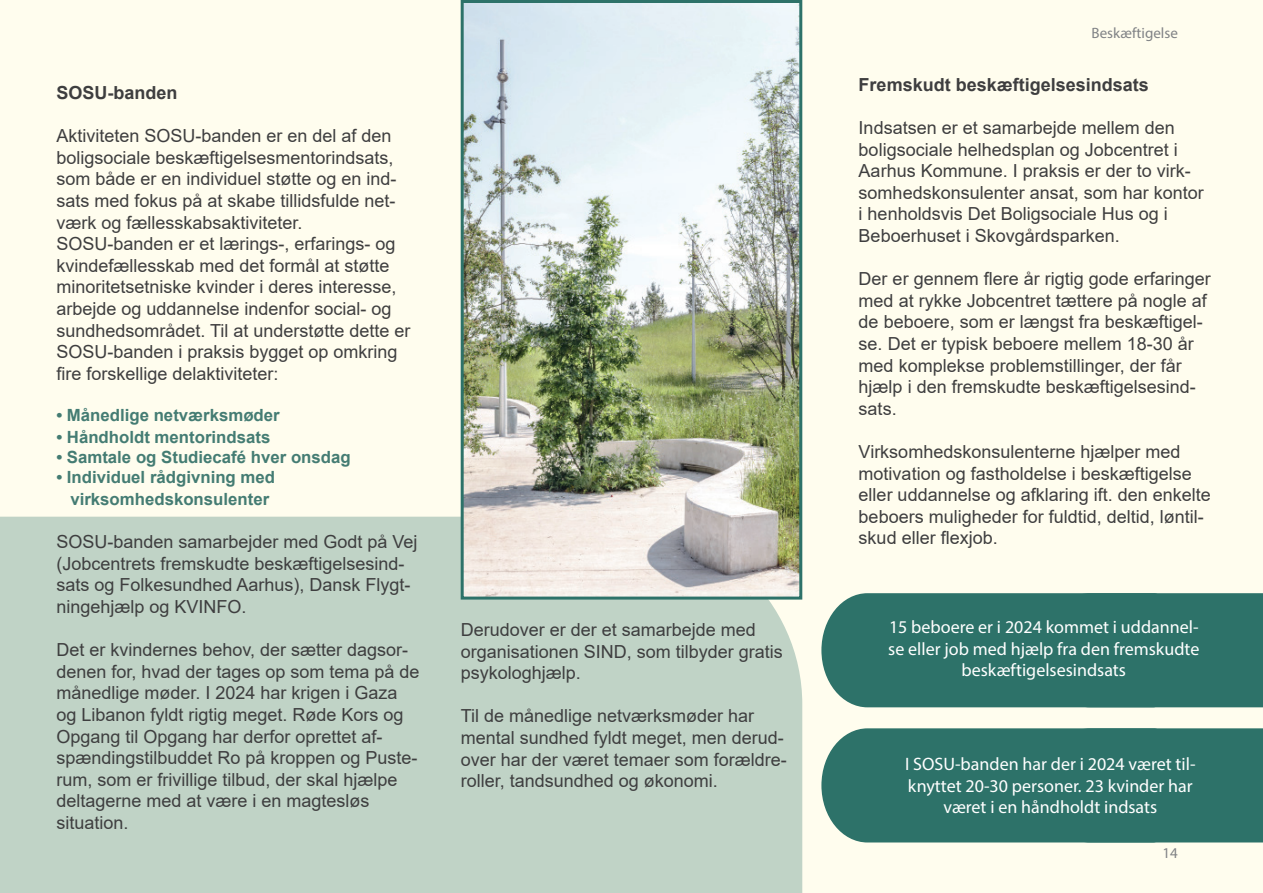
<style>
.page{position:relative;width:1263px;height:893px;background:#fffdee}
.page>*{position:absolute;margin:0;border:0;box-sizing:border-box;transform-origin:0 0}
.t1{font:18px/21.6px "Arial";color:#3e3e3f}
.t2{font:18px/21.6px "Myriad Pro";color:#fff;text-align:center}
.t3{font:700 18px "Arial";color:#3e3e3f}
.t4{font:700 16.8px/21.6px "Arial";color:#447c73;text-align:center}
.t5{font:15px "Myriad Pro";color:#808285}
</style>
<div class="page">
<div style="left:0;top:517px;width:802px;height:376px;background:#c0d3c6"></div>
<div style="left:821px;top:593px;width:442px;height:114px;background:#2d7269"></div>
<img style="left:465px;top:4px;width:333px;height:592px">
<div style="left:461px;top:0;width:341px;height:600px;border:3px solid #2d7269"></div>
<div style="left:821px;top:728px;width:442px;height:114px;background:#2d7269"></div>
<p class="t3" style="left:56px;top:80px;width:123px">SOSU-banden</p>
<p class="t1" style="left:56px;top:125px;width:356px">Aktiviteten SOSU-banden er en del af den boligsociale beskæftigelsesmentorindsats, som både er en individuel støtte og en ind&shy;sats med fokus på at skabe tillidsfulde net&shy;værk og fællesskabsaktiviteter.<br>SOSU-banden er et lærings-, erfarings- og kvindefællesskab med det formål at støtte minoritetsetniske kvinder i deres interesse, arbejde og uddannelse indenfor social- og sundhedsområdet. Til at understøtte dette er SOSU-banden i praksis bygget op omkring fire forskellige delaktiviteter:</p>
<p class="t4" style="left:56px;top:405px;width:225px">• Månedlige netværksmøder</p>
<p class="t4" style="left:56px;top:427px;width:216px">• Håndholdt mentorindsats</p>
<p class="t4" style="left:56px;top:447px;width:296px">• Samtale og Studiecafé hver onsdag</p>
<p class="t4" style="left:56px;top:467px;width:220px">• Individuel rådgivning med virksomhedskonsulenter</p>
<p class="t1" style="left:56px;top:531px;width:363px">SOSU-banden samarbejder med Godt på Vej (Jobcentrets fremskudte beskæftigelsesind&shy;sats og Folkesundhed Aarhus), Dansk Flygt&shy;ningehjælp og KVINFO.</p>
<p class="t1" style="left:56px;top:639px;width:365px">Det er kvindernes behov, der sætter dagsor&shy;denen for, hvad der tages op som tema på de månedlige møder. I 2024 har krigen i Gaza og Libanon fyldt rigtig meget. Røde Kors og Opgang til Opgang har derfor oprettet af&shy;spændingstilbuddet Ro på kroppen og Puste&shy;rum, som er frivillige tilbud, der skal hjælpe deltagerne med at være i en magtesløs situation.</p>
<p class="t1" style="left:461px;top:619px;width:324px">Derudover er der et samarbejde med organisationen SIND, som tilbyder gratis psykologhjælp.</p>
<p class="t1" style="left:461px;top:705px;width:328px">Til de månedlige netværksmøder har mental sundhed fyldt meget, men derud&shy;over har der været temaer som forældre&shy;roller, tandsundhed og økonomi.</p>
<p class="t5" style="left:1091px;top:24px;width:88px">Beskæftigelse</p>
<p class="t3" style="left:859px;top:72px;width:292px">Fremskudt beskæftigelsesindsats</p>
<p class="t1" style="left:859px;top:117px;width:347px">Indsatsen er et samarbejde mellem den boligsociale helhedsplan og Jobcentret i Aarhus Kommune. I praksis er der to virk&shy;somhedskonsulenter ansat, som har kontor i henholdsvis Det Boligsociale Hus og i Beboerhuset i Skovgårdsparken.</p>
<p class="t1" style="left:859px;top:268px;width:354px">Der er gennem flere år rigtig gode erfaringer med at rykke Jobcentret tættere på nogle af de beboere, som er længst fra beskæftigel&shy;se. Det er typisk beboere mellem 18-30 år med komplekse problemstillinger, der får hjælp i den fremskudte beskæftigelsesind&shy;sats.</p>
<p class="t1" style="left:859px;top:441px;width:354px">Virksomhedskonsulenterne hjælper med motivation og fastholdelse i beskæftigelse eller uddannelse og afklaring ift. den enkelte beboers muligheder for fuldtid, deltid, løntil&shy;skud eller flexjob.</p>
<p class="t2" style="left:888px;top:616px;width:313px">15 beboere er i 2024 kommet i uddannel&shy;se eller job med hjælp fra den fremskudte beskæftigelsesindsats</p>
<p class="t2" style="left:905px;top:753px;width:292px">I SOSU-banden har der i 2024 været til&shy;knyttet 20-30 personer. 23 kvinder har været i en håndholdt indsats</p>
<p class="t5" style="left:1162px;top:843px;width:17px">14</p>
</div>
